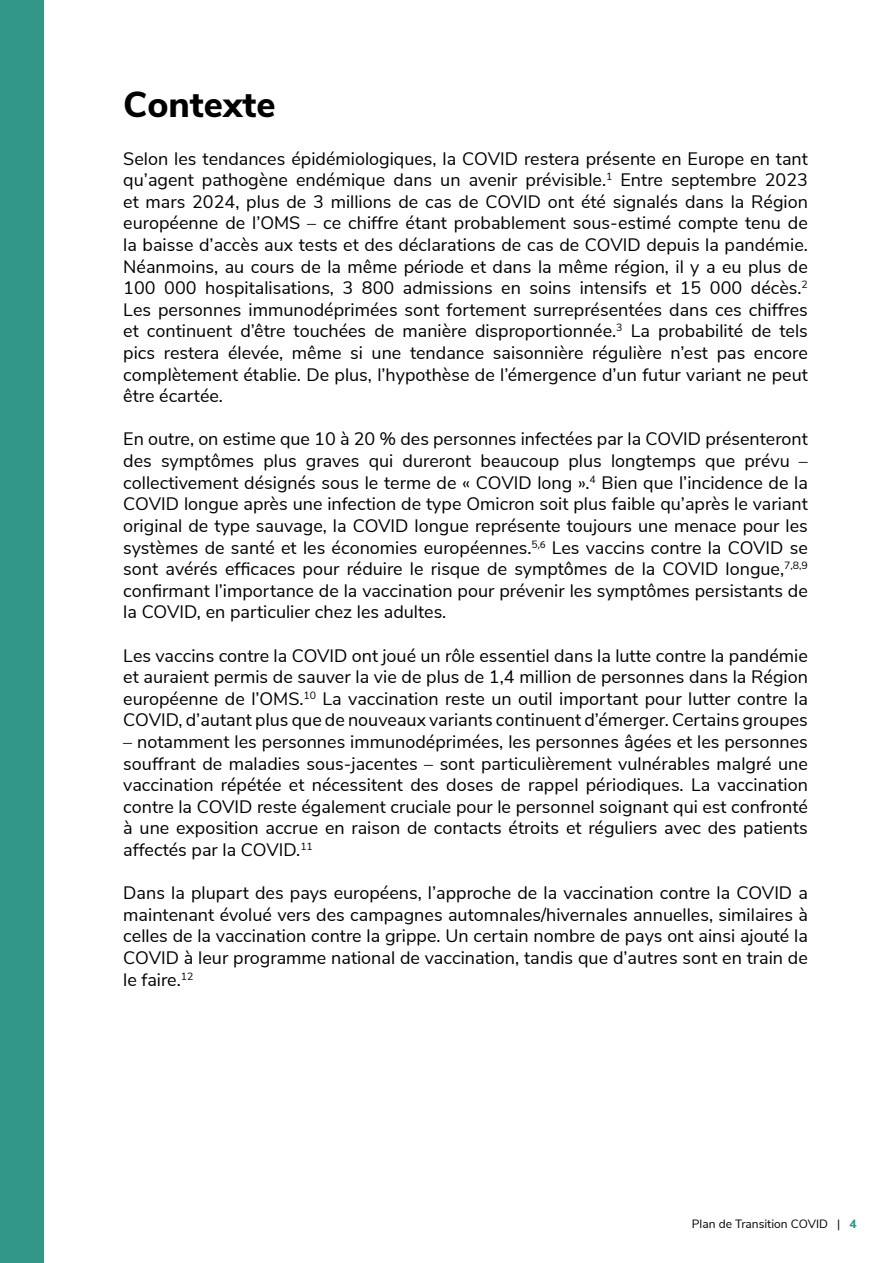
<style>
.page{position:relative;width:893px;height:1263px;background:#fff}
.page>*{position:absolute;margin:0;border:0;box-sizing:border-box;transform-origin:0 0}
.t1{font:800 36px "Nunito Sans";color:#000}
.t2{font:18px/21.6px "Nunito Sans";color:#000;text-align:justify}
.t3{font:12px "Nunito Sans";color:#000}
.s1{font-weight:800;color:#329789}
</style>
<div class="page">
<div style="left:0;top:0;width:44px;height:1263px;background:#329789"></div>
<h1 class="t1" style="left:123px;top:78px;width:154px">Contexte</h1>
<p class="t2" style="left:123px;top:146px;width:686px">Selon les tendances épidémiologiques, la COVID restera présente en Europe en tant qu’agent pathogène endémique dans un avenir prévisible.<sup>1</sup> Entre septembre 2023 et mars 2024, plus de 3 millions de cas de COVID ont été signalés dans la Région européenne de l’OMS – ce chiffre étant probablement sous-estimé compte tenu de la baisse d’accès aux tests et des déclarations de cas de COVID depuis la pandémie.<br>Néanmoins, au cours de la même période et dans la même région, il y a eu plus de 100 000 hospitalisations, 3 800 admissions en soins intensifs et 15 000 décès.<sup>2<br></sup>Les personnes immunodéprimées sont fortement surreprésentées dans ces chiffres et continuent d’être touchées de manière disproportionnée.<sup>3</sup> La probabilité de tels pics restera élevée, même si une tendance saisonnière régulière n’est pas encore complètement établie. De plus, l’hypothèse de l’émergence d’un futur variant ne peut être écartée.</p>
<p class="t2" style="left:123px;top:427px;width:686px">En outre, on estime que 10 à 20 % des personnes infectées par la COVID présenteront des symptômes plus graves qui dureront beaucoup plus longtemps que prévu – collectivement désignés sous le terme de « COVID long ».<sup>4</sup> Bien que l’incidence de la COVID longue après une infection de type Omicron soit plus faible qu’après le variant original de type sauvage, la COVID longue représente toujours une menace pour les systèmes de santé et les économies européennes.<sup>5</sup><sup>,6</sup> Les vaccins contre la COVID se sont avérés efficaces pour réduire le risque de symptômes de la COVID longue,<sup>7,8,9 </sup>confirmant l’importance de la vaccination pour prévenir les symptômes persistants de la COVID, en particulier chez les adultes.</p>
<p class="t2" style="left:123px;top:643px;width:686px">Les vaccins contre la COVID ont joué un rôle essentiel dans la lutte contre la pandémie et auraient permis de sauver la vie de plus de 1,4 million de personnes dans la Région européenne de l’OMS.<sup>10</sup> La vaccination reste un outil important pour lutter contre la COVID, d’autant plus que de nouveaux variants continuent d’émerger. Certains groupes</p>
<p class="t2" style="left:123px;top:730px;width:686px">– notamment les personnes immunodéprimées, les personnes âgées et les personnes souffrant de maladies sous-jacentes – sont particulièrement vulnérables malgré une vaccination répétée et nécessitent des doses de rappel périodiques. La vaccination contre la COVID reste également cruciale pour le personnel soignant qui est confronté à une exposition accrue en raison de contacts étroits et réguliers avec des patients affectés par la COVID.<sup>11</sup></p>
<p class="t2" style="left:123px;top:881px;width:686px">Dans la plupart des pays européens, l’approche de la vaccination contre la COVID a maintenant évolué vers des campagnes automnales/hivernales annuelles, similaires à celles de la vaccination contre la grippe. Un certain nombre de pays ont ainsi ajouté la COVID à leur programme national de vaccination, tandis que d’autres sont en train de le faire.<sup>12</sup></p>
<p class="t3" style="left:692px;top:1215px;width:166px">Plan de Transition COVID | <span class="s1">4</span></p>
</div>
